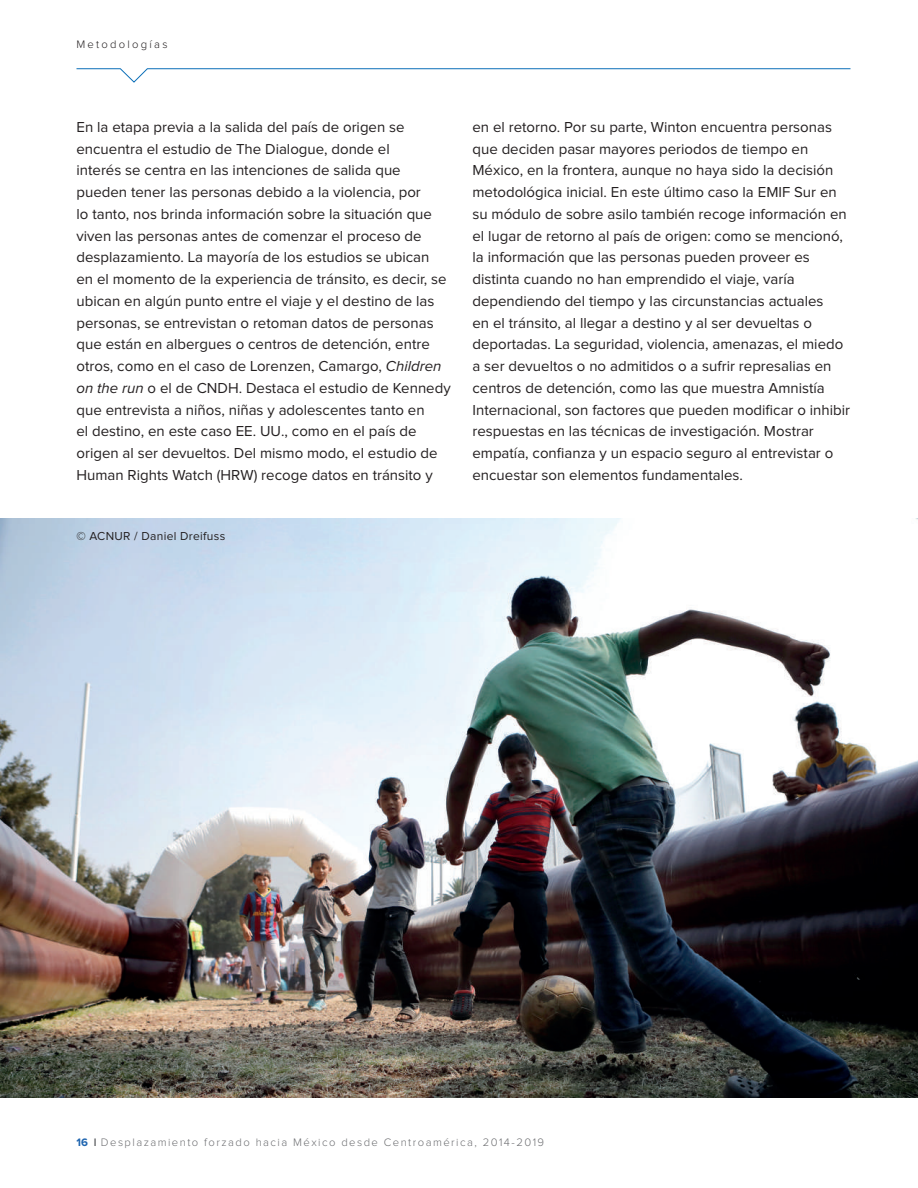
<style>
.page{position:relative;width:918px;height:1188px;background:#fff}
.page>*{position:absolute;margin:0;border:0;box-sizing:border-box;transform-origin:0 0}
.t1{font:15px/21.8px "Proxima Nova";color:#231f20}
.t2{font:12px "Proxima Nova";letter-spacing:.025em;color:#231f20}
.t3{font:300 11.25px "Proxima Nova";letter-spacing:.13em;color:#6c6d70}
.t4{font:300 11.25px "Proxima Nova";letter-spacing:.2em;color:#231f20}
.s1{font-style:italic}
.s2{font-weight:700;color:#1e64af}
.s3{font-weight:700}
</style>
<div class="page">
<svg style="left:76px;top:68px;width:775px;height:15px"></svg>
<img style="left:0;top:518px;width:918px;height:580px">
<p class="t4" style="left:76px;top:39px;width:93px">Metodologías</p>
<p class="t1" style="left:76px;top:117px;width:376px">En la etapa previa a la salida del país de origen se encuentra el estudio de The Dialogue, donde el<br>interés se centra en las intenciones de salida que pueden tener las personas debido a la violencia, por<br>lo tanto, nos brinda información sobre la situación que viven las personas antes de comenzar el proceso de desplazamiento. La mayoría de los estudios se ubican<br>en el momento de la experiencia de tránsito, es decir, se ubican en algún punto entre el viaje y el destino de las personas, se entrevistan o retoman datos de personas que están en albergues o centros de detención, entre otros, como en el caso de Lorenzen, Camargo, <span class="s1">Children on the run</span> o el de CNDH. Destaca el estudio de Kennedy que entrevista a niños, niñas y adolescentes tanto en<br>el destino, en este caso EE. UU., como en el país de origen al ser devueltos. Del mismo modo, el estudio de Human Rights Watch (HRW) recoge datos en tránsito y</p>
<p class="t1" style="left:472px;top:117px;width:379px">en el retorno. Por su parte, Winton encuentra personas que deciden pasar mayores periodos de tiempo en México, en la frontera, aunque no haya sido la decisión metodológica inicial. En este último caso la EMIF Sur en su módulo de sobre asilo también recoge información en el lugar de retorno al país de origen: como se mencionó, la información que las personas pueden proveer es distinta cuando no han emprendido el viaje, varía dependiendo del tiempo y las circunstancias actuales<br>en el tránsito, al llegar a destino y al ser devueltas o deportadas. La seguridad, violencia, amenazas, el miedo a ser devueltos o no admitidos o a sufrir represalias en centros de detención, como las que muestra Amnistía Internacional, son factores que pueden modificar o inhibir respuestas en las técnicas de investigación. Mostrar empatía, confianza y un espacio seguro al entrevistar o encuestar son elementos fundamentales.</p>
<p class="t2" style="left:76px;top:531px;width:150px">© ACNUR / Daniel Dreifuss</p>
<p class="t3" style="left:76px;top:1137px;width:469px"><span class="s2">16</span> <span class="s3">l</span> Desplazamiento forzado hacia México desde Centroamérica, 2014-2019</p>
</div>
